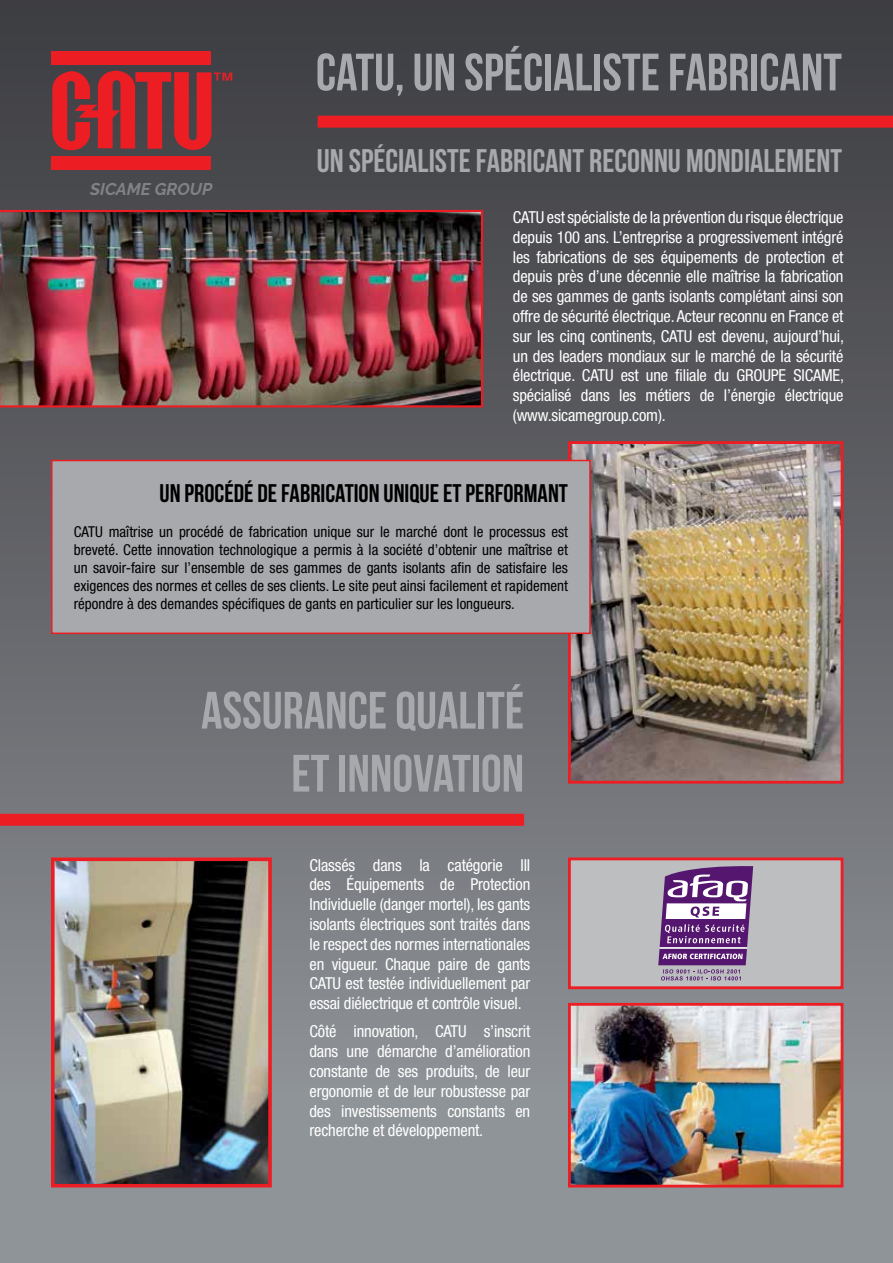
<style>
.page{position:relative;width:893px;height:1263px;background:#fff}
.page>*{position:absolute;margin:0;border:0;box-sizing:border-box;transform-origin:0 0}
.t1{font:52.5px/63px "Bebas Neue";color:#a7a9ac;text-align:right}
.t2{font:32.7px "Bebas Neue";color:#a7a9ac}
.t3{font:25.5px "Bebas Neue";color:#000}
.t4{font:italic 700 16.95px "Raleway";color:#808285}
.t5{font:condensed 16.5px/19.8px "Helvetica Neue";letter-spacing:-.01em;color:#fff;text-align:justify}
.t6{font:condensed 15px/18px "Helvetica Neue";color:#000;text-align:justify}
</style>
<div class="page">
<div style="left:0;top:0;width:893px;height:1263px;background:linear-gradient(to bottom,#3b3a3f,#979ca0)"></div>
<div style="left:318px;top:116px;width:575px;height:12px;background:#ed1d24"></div>
<div style="left:0;top:814px;width:524px;height:12px;background:#ed1d24"></div>
<img style="left:0;top:210px;width:483px;height:197px">
<img style="left:572px;top:445px;width:267px;height:335px">
<div style="left:568px;top:441px;width:275px;height:343px;border:3px solid #ed1d24"></div>
<img style="left:572px;top:1007px;width:267px;height:176px">
<div style="left:568px;top:1003px;width:275px;height:184px;border:3px solid #ed1d24"></div>
<div style="left:569px;top:859px;width:273px;height:129px;background:#bcbec0"></div>
<svg style="left:658px;top:866px;width:95px;height:114px"></svg>
<div style="left:568px;top:857px;width:275px;height:132px;border:3px solid #ed1d24"></div>
<img style="left:56px;top:862px;width:211px;height:320px">
<div style="left:51px;top:857px;width:221px;height:330px;border:4px solid #ed1d24"></div>
<div style="left:51px;top:51px;width:160px;height:13px;background:#ed1d24"></div>
<div style="left:51px;top:156px;width:160px;height:14px;background:#ed1d24"></div>
<svg style="left:52px;top:71px;width:180px;height:80px;background:#a12e34"></svg>
<div style="left:52px;top:460px;width:538px;height:173px;background:#a7a9ac"></div>
<div style="left:51px;top:460px;width:540px;height:174px;border:2px solid #ed1d24"></div>
<h1 class="t1" style="left:316px;top:40px;width:528px">CATU, UN SPÉCIALISTE FABRICANT</h1>
<p class="t4" style="left:90px;top:179px;width:124px">SICAME GROUP</p>
<h2 class="t2" style="left:317px;top:143px;width:527px">UN SPÉCIALISTE FABRICANT RECONNU MONDIALEMENT</h2>
<p class="t5" style="left:513px;top:207px;width:333px">CATU est spécialiste de la prévention du risque électrique depuis 100 ans. L’entreprise a progressivement intégré les fabrications de ses équipements de protection et depuis près d’une décennie elle maîtrise la fabrication de ses gammes de gants isolants complétant ainsi son offre de sécurité électrique. Acteur reconnu en France et sur les cinq continents, CATU est devenu, aujourd’hui, un des leaders mondiaux sur le marché de la sécurité électrique. CATU est une filiale du GROUPE SICAME, spécialisé dans les métiers de l’énergie électrique (www.sicamegroup.com).</p>
<h3 class="t3" style="left:160px;top:479px;width:410px">UN PROCÉDÉ DE FABRICATION UNIQUE ET PERFORMANT</h3>
<p class="t6" style="left:74px;top:522px;width:496px">CATU maîtrise un procédé de fabrication unique sur le marché dont le processus est breveté. Cette innovation technologique a permis à la société d’obtenir une maîtrise et un savoir-faire sur l’ensemble de ses gammes de gants isolants afin de satisfaire les exigences des normes et celles de ses clients. Le site peut ainsi facilement et rapidement répondre à des demandes spécifiques de gants en particulier sur les longueurs.</p>
<h1 class="t1" style="left:201px;top:678px;width:324px">ASSURANCE QUALITÉ<br>ET INNOVATION</h1>
<p class="t5" style="left:309px;top:855px;width:222px">Classés dans la catégorie III des Équipements de Protection Individuelle (danger mortel), les gants isolants électriques sont traités dans le respect des normes internationales en vigueur. Chaque paire de gants CATU est testée individuellement par essai diélectrique et contrôle visuel.</p>
<p class="t5" style="left:309px;top:1021px;width:222px">Côté innovation, CATU s’inscrit dans une démarche d’amélioration constante de ses produits, de leur ergonomie et de leur robustesse par des investissements constants en recherche et développement.</p>
</div>
